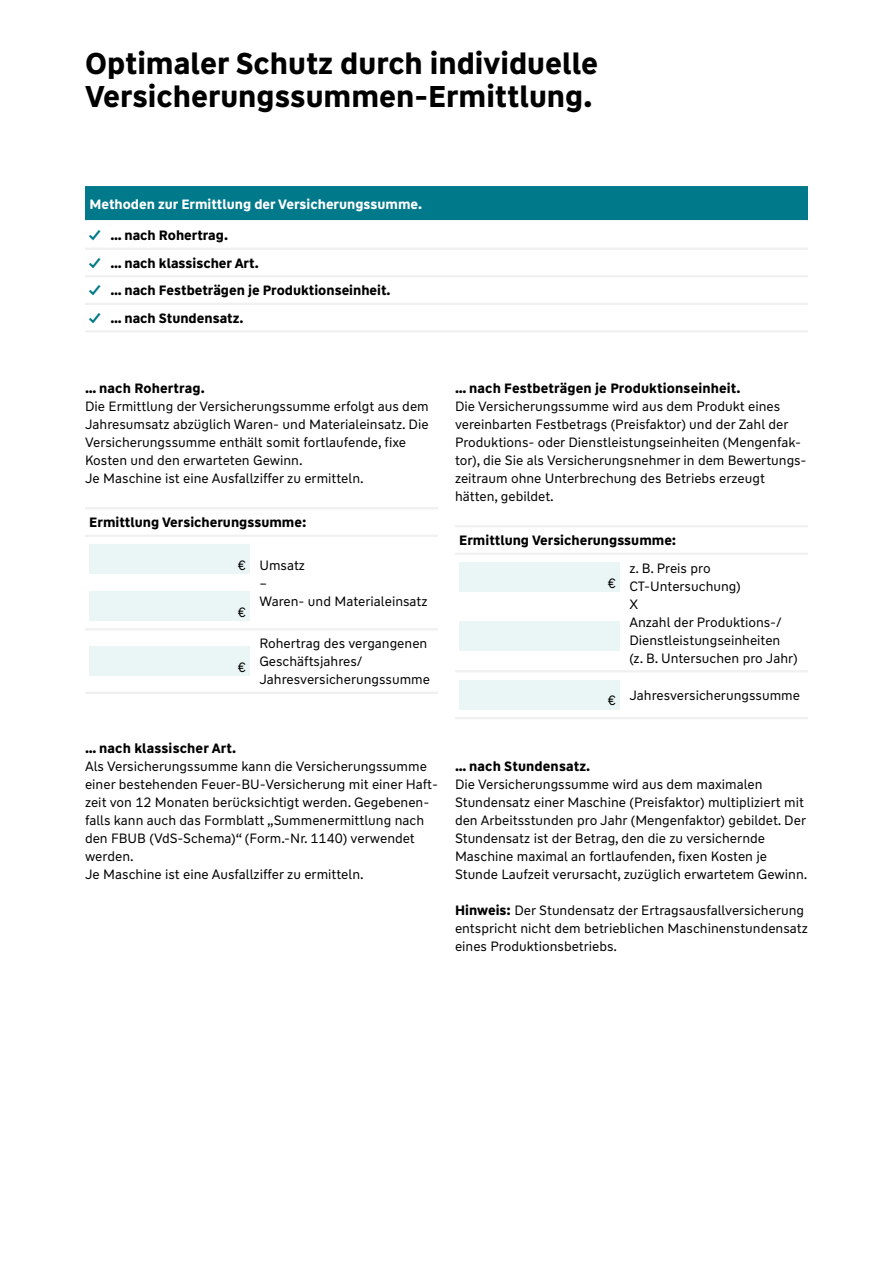
<style>
.page{position:relative;width:893px;height:1263px;background:#fff}
.page>*{position:absolute;margin:0;border:0;box-sizing:border-box;transform-origin:0 0}
.t1{font:700 30px/33px "WW Type";color:#000}
.t2{font:13.5px/18px "WW Type";color:#000}
.t3{font:700 13.5px "WW Type";color:#000}
.t4{font:700 13.5px "WW Type";color:#fff}
.s1{color:#00798b}
.s2{font-weight:700}
</style>
<div class="page">
<hr style="left:85px;top:507px;width:170px;height:2px;background:#f0f0f1">
<hr style="left:255px;top:507px;width:183px;height:2px;background:#f0f0f1">
<hr style="left:85px;top:535px;width:170px;height:2px;background:#f0f0f1">
<hr style="left:255px;top:535px;width:183px;height:2px;background:#f0f0f1">
<hr style="left:85px;top:628px;width:170px;height:2px;background:#f0f0f1">
<hr style="left:85px;top:692px;width:170px;height:2px;background:#f0f0f1">
<hr style="left:255px;top:628px;width:183px;height:2px;background:#f0f0f1">
<hr style="left:255px;top:692px;width:183px;height:2px;background:#f0f0f1">
<div style="left:89px;top:544px;width:161px;height:30px;background:#eaf5f5"></div>
<div style="left:89px;top:591px;width:161px;height:30px;background:#eaf5f5"></div>
<div style="left:89px;top:646px;width:161px;height:30px;background:#eaf5f5"></div>
<hr style="left:455px;top:525px;width:170px;height:2px;background:#f0f0f1">
<hr style="left:625px;top:525px;width:183px;height:2px;background:#f0f0f1">
<hr style="left:455px;top:553px;width:170px;height:2px;background:#f0f0f1">
<hr style="left:625px;top:553px;width:183px;height:2px;background:#f0f0f1">
<hr style="left:455px;top:670px;width:170px;height:2px;background:#f0f0f1">
<hr style="left:455px;top:717px;width:170px;height:2px;background:#f0f0f1">
<hr style="left:625px;top:670px;width:183px;height:2px;background:#f0f0f1">
<hr style="left:625px;top:717px;width:183px;height:2px;background:#f0f0f1">
<div style="left:459px;top:562px;width:161px;height:30px;background:#eaf5f5"></div>
<div style="left:459px;top:621px;width:161px;height:30px;background:#eaf5f5"></div>
<div style="left:459px;top:680px;width:161px;height:29px;background:#eaf5f5"></div>
<div style="left:85px;top:187px;width:723px;height:34px;background:#00798b"></div>
<hr style="left:85px;top:186px;width:723px;height:2px;background:#00798b">
<hr style="left:85px;top:220px;width:723px;height:2px;background:#fff">
<hr style="left:85px;top:248px;width:723px;height:2px;background:#f0f0f1">
<hr style="left:85px;top:275px;width:723px;height:2px;background:#f0f0f1">
<hr style="left:85px;top:303px;width:723px;height:2px;background:#f0f0f1">
<hr style="left:85px;top:330px;width:723px;height:2px;background:#f0f0f1">
<h1 class="t1" style="left:85px;top:47px;width:515px">Optimaler Schutz durch individuelle<br>Versicherungssummen-Ermittlung.</h1>
<p class="t4" style="left:90px;top:196px;width:334px">Methoden zur Ermittlung der Versicherungssumme.</p>
<p class="t3" style="left:89px;top:227px;width:140px"><span class="s1">✓</span> … nach Rohertrag.</p>
<p class="t3" style="left:89px;top:254px;width:171px"><span class="s1">✓</span> … nach klassischer Art.</p>
<p class="t3" style="left:89px;top:282px;width:303px"><span class="s1">✓</span> … nach Festbeträgen je Produktionseinheit.</p>
<p class="t3" style="left:89px;top:309px;width:156px"><span class="s1">✓</span> … nach Stundensatz.</p>
<p class="t3" style="left:85px;top:379px;width:121px">… nach Rohertrag.</p>
<p class="t2" style="left:85px;top:397px;width:345px">Die Ermittlung der Versicherungssumme erfolgt aus dem Jahresumsatz abzüglich Waren- und Materialeinsatz. Die Versicherungssumme enthält somit fortlaufende, fixe Kosten und den erwarteten Gewinn.<br>Je Maschine ist eine Ausfallziffer zu ermitteln.</p>
<p class="t3" style="left:89px;top:514px;width:219px">Ermittlung Versicherungssumme:</p>
<p class="t2" style="left:259px;top:556px;width:170px;text-indent:-22px">€ Umsatz<br>–<br>Waren- und Materialeinsatz</p>
<p class="t2" style="left:238px;top:603px;width:10px">€</p>
<p class="t2" style="left:238px;top:658px;width:10px">€</p>
<p class="t2" style="left:259px;top:635px;width:172px">Rohertrag des vergangenen<br>Geschäftsjahres/<br>Jahresversicherungssumme</p>
<p class="t3" style="left:85px;top:739px;width:153px">… nach klassischer Art.</p>
<p class="t2" style="left:85px;top:757px;width:354px">Als Versicherungssumme kann die Versicherungssumme einer bestehenden Feuer-BU-Versicherung mit einer Haft&shy;zeit von 12 Monaten berücksichtigt werden. Gegebenen&shy;falls kann auch das Formblatt „Summenermittlung nach den FBUB (VdS-Schema)“ (Form.-Nr. 1140) verwendet werden.<br>Je Maschine ist eine Ausfallziffer zu ermitteln.</p>
<p class="t3" style="left:455px;top:379px;width:287px">… nach Festbeträgen je Produktionseinheit.</p>
<p class="t2" style="left:455px;top:397px;width:353px">Die Versicherungssumme wird aus dem Produkt eines vereinbarten Festbetrags (Preisfaktor) und der Zahl der Produktions- oder Dienstleistungseinheiten (Mengenfak&shy;tor), die Sie als Versicherungsnehmer in dem Bewertungs&shy;zeitraum ohne Unterbrechung des Betriebs erzeugt hätten, gebildet.</p>
<p class="t3" style="left:459px;top:532px;width:219px">Ermittlung Versicherungssumme:</p>
<p class="t2" style="left:608px;top:574px;width:10px">€</p>
<p class="t2" style="left:629px;top:559px;width:170px">z. B. Preis pro<br>CT-Untersuchung)<br>X<br>Anzahl der Produktions-/<br>Dienstleistungseinheiten (z. B. Untersuchen pro Jahr)</p>
<p class="t2" style="left:608px;top:686px;width:194px">€ Jahresversicherungssumme</p>
<p class="t3" style="left:455px;top:757px;width:137px">… nach Stundensatz.</p>
<p class="t2" style="left:455px;top:775px;width:354px">Die Versicherungssumme wird aus dem maximalen Stundensatz einer Maschine (Preisfaktor) multipliziert mit den Arbeitsstunden pro Jahr (Mengenfaktor) gebildet. Der Stundensatz ist der Betrag, den die zu versichernde Maschine maximal an fortlaufenden, fixen Kosten je Stunde Laufzeit verursacht, zuzüglich erwartetem Gewinn.</p>
<p class="t2" style="left:455px;top:901px;width:354px"><span class="s2">Hinweis:</span> Der Stundensatz der Ertragsausfallversicherung entspricht nicht dem betrieblichen Maschinenstundensatz eines Produktionsbetriebs.</p>
</div>
